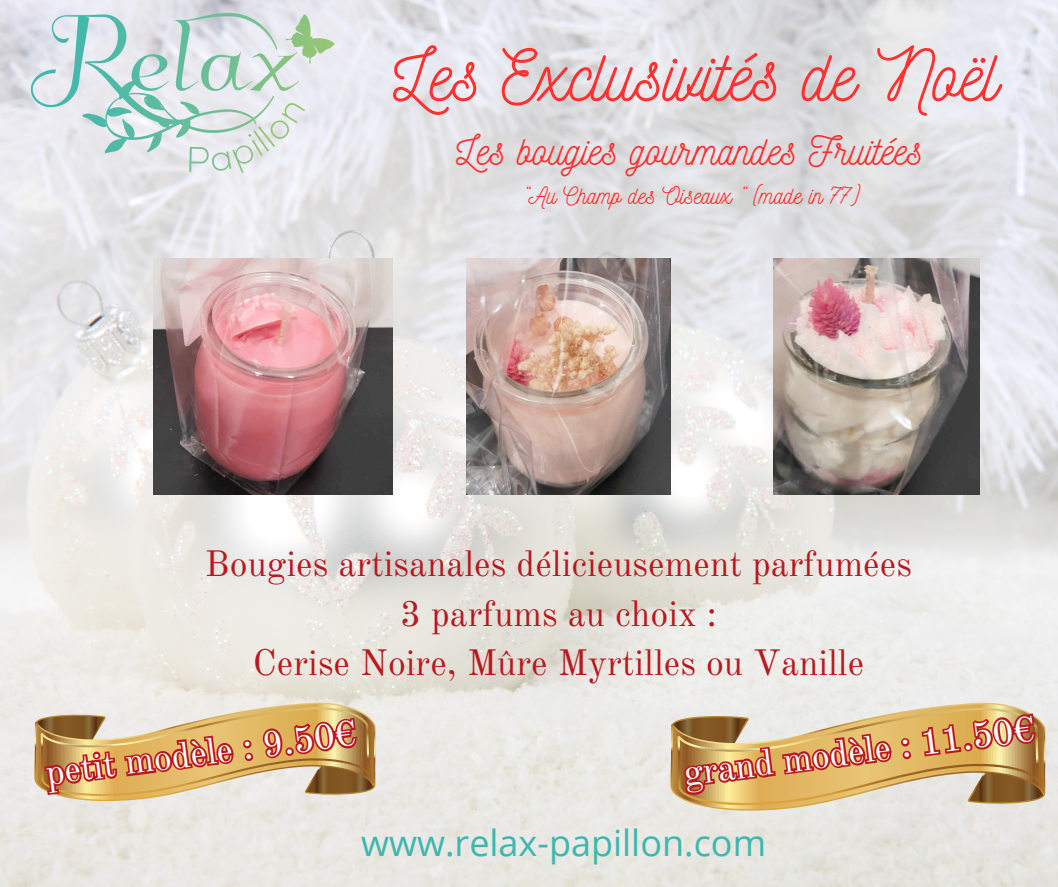
<style>
.page{position:relative;width:1058px;height:887px;background:#fff}
.page>*{position:absolute;margin:0;border:0;box-sizing:border-box;transform-origin:0 0}
.t1{font:72px "Nickainley";color:#ff3131}
.t2{font:40.5px "Nickainley";color:#ff3131}
.t3{font:36px "Old Standard";color:#ba181e}
.t4{font:36px "Old Standard";color:#fff}
.t5{font:36px "Open Sans";color:#3eb7ae}
.t6{font:24px "Nickainley";color:#ff3131}
</style>
<div class="page">
<img style="left:0;top:0;width:1058px;height:886px">
<img style="left:18px;top:12px;width:328px;height:164px">
<img style="left:154px;top:258px;width:238px;height:237px">
<img style="left:466px;top:258px;width:204px;height:237px">
<img style="left:773px;top:258px;width:206px;height:237px">
<svg style="left:671px;top:703px;width:372px;height:113px;background:#e7e2d5"></svg>
<svg style="left:34px;top:702px;width:341px;height:103px;background:#d2a47b"></svg>
<svg style="left:671px;top:707px;width:374px;height:98px;background:#cf9c6d"></svg>
<p class="t1" style="left:393px;top:29px;width:606px">Les Exclusivités de Noël</p>
<p class="t2" style="left:456px;top:125px;width:468px">Les bougies gourmandes Fruitées</p>
<p class="t6" style="left:522px;top:180px;width:341px">“Au Champ des Oiseaux “ (made in 77)</p>
<p class="t3" style="left:205px;top:541px;width:708px">Bougies artisanales délicieusement parfumées</p>
<p class="t3" style="left:400px;top:591px;width:318px">3 parfums au choix :</p>
<p class="t3" style="left:253px;top:640px;width:613px">Cerise Noire, Mûre Myrtilles ou Vanille</p>
<p class="t4" style="left:43px;top:749px;width:314px;rotate:-7deg">petit modèle : 9.50€</p>
<p class="t4" style="left:681px;top:750px;width:355px;rotate:-7deg">grand modèle : 11.50€</p>
<p class="t5" style="left:361px;top:817px;width:406px">www.relax-papillon.com</p>
</div>
